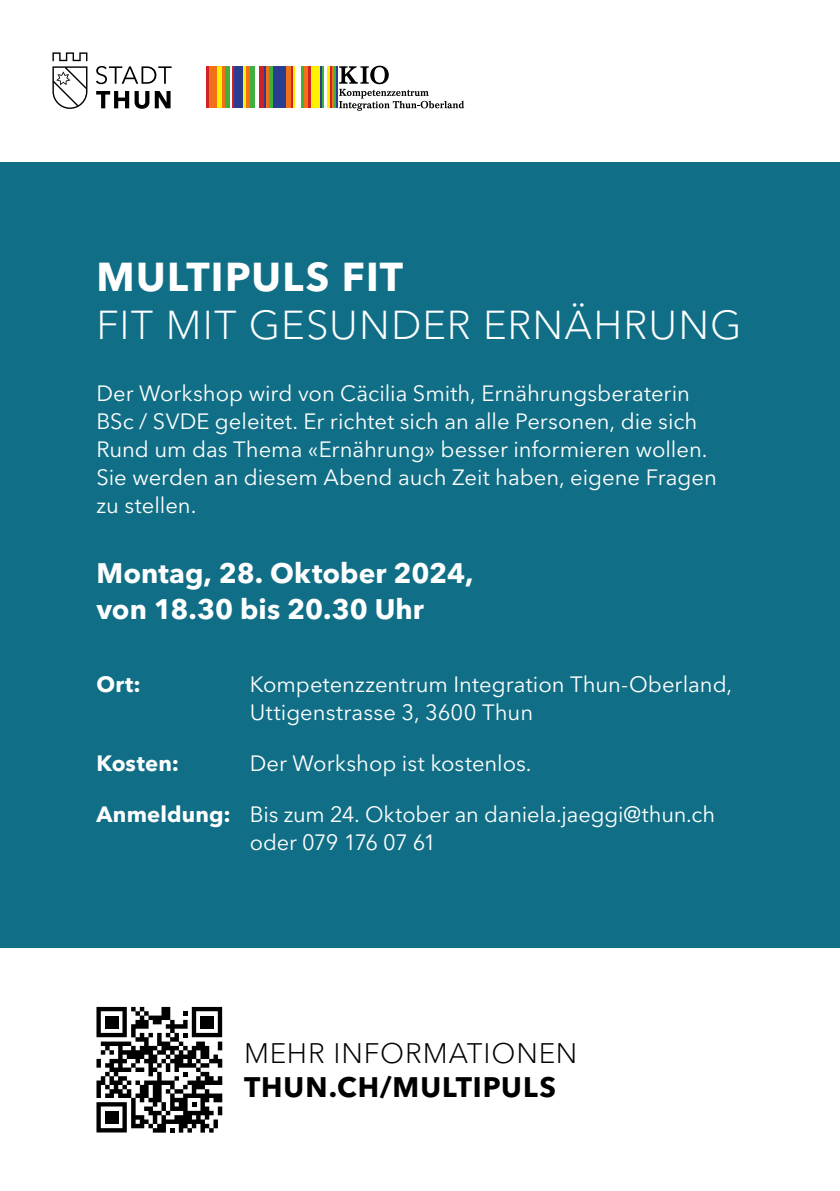
<style>
.page{position:relative;width:840px;height:1191px;background:#fff}
.page>*{position:absolute;margin:0;border:0;box-sizing:border-box;transform-origin:0 0}
.t1{font:300 40px "Avenir Next LT Pro";letter-spacing:.03em;color:#fff}
.t2{font:700 40px "Avenir Next LT Pro";letter-spacing:.03em;color:#fff}
.t3{font:700 28px/36px "Avenir Next LT Pro";color:#fff}
.t4{font:300 28px "Avenir Next LT Pro";letter-spacing:.03em;color:#000}
.t5{font:700 28px "Avenir Next LT Pro";letter-spacing:.035em;color:#000}
.t6{font:22px/28px "Avenir Next LT Pro";color:#fff}
.t7{font:700 22px "Avenir Next LT Pro";letter-spacing:.01em;color:#fff}
.s1{font-weight:700}
</style>
<div class="page">
<div style="left:0;top:161px;width:839px;height:787px;background:#106f86"></div>
<svg style="left:96px;top:1007px;width:126px;height:125px"></svg>
<div style="left:105px;top:1015px;width:13px;height:13px;background:#000"></div>
<div style="left:200px;top:1015px;width:13px;height:13px;background:#000"></div>
<div style="left:105px;top:1110px;width:13px;height:13px;background:#000"></div>
<svg style="left:52px;top:52px;width:35px;height:57px"></svg>
<svg style="left:96px;top:66px;width:75px;height:18px"></svg>
<svg style="left:96px;top:91px;width:53px;height:18px"></svg>
<svg style="left:155px;top:91px;width:15px;height:17px"></svg>
<svg style="left:294px;top:66px;width:30px;height:42px"></svg>
<svg style="left:206px;top:66px;width:87px;height:42px;background:#9b774e"></svg>
<hr style="left:293px;top:66px;width:1px;height:42px;background:#fff200">
<svg style="left:300px;top:66px;width:19px;height:42px"></svg>
<hr style="left:320px;top:66px;width:1px;height:42px;background:#293d91">
<hr style="left:321px;top:66px;width:2px;height:42px;background:#40b03d">
<svg style="left:327px;top:66px;width:137px;height:45px"></svg>
<h1 class="t2" style="left:96px;top:252px;width:308px">MULTIPULS FIT</h1>
<h1 class="t1" style="left:96px;top:301px;width:646px">FIT MIT GESUNDER ERNÄHRUNG</h1>
<p class="t6" style="left:96px;top:379px;width:621px">Der Workshop wird von Cäcilia Smith, Ernährungsberaterin BSc / SVDE geleitet. Er richtet sich an alle Personen, die sich Rund um das Thema «Ernährung» besser informieren wollen.<br>Sie werden an diesem Abend auch Zeit haben, eigene Fragen zu stellen.</p>
<p class="t3" style="left:96px;top:555px;width:378px">Montag, 28. Oktober 2024, von 18.30 bis 20.30 Uhr</p>
<p class="t7" style="left:96px;top:671px;width:46px">Ort:</p>
<p class="t6" style="left:249px;top:670px;width:483px">Kompetenzzentrum Integration Thun-Oberland,<br>Uttigenstrasse 3, 3600 Thun</p>
<p class="t7" style="left:96px;top:749px;width:84px">Kosten:</p>
<p class="t6" style="left:249px;top:749px;width:283px">Der Workshop ist kostenlos.</p>
<p class="t6" style="left:249px;top:800px;width:466px;text-indent:-153px"><span class="s1">Anmeldung:</span> Bis zum 24. Oktober an daniela.jaeggi@thun.ch oder 079 176 07 61</p>
<p class="t4" style="left:244px;top:1037px;width:334px">MEHR INFORMATIONEN</p>
<p class="t5" style="left:244px;top:1070px;width:313px">THUN.CH/MULTIPULS</p>
</div>
